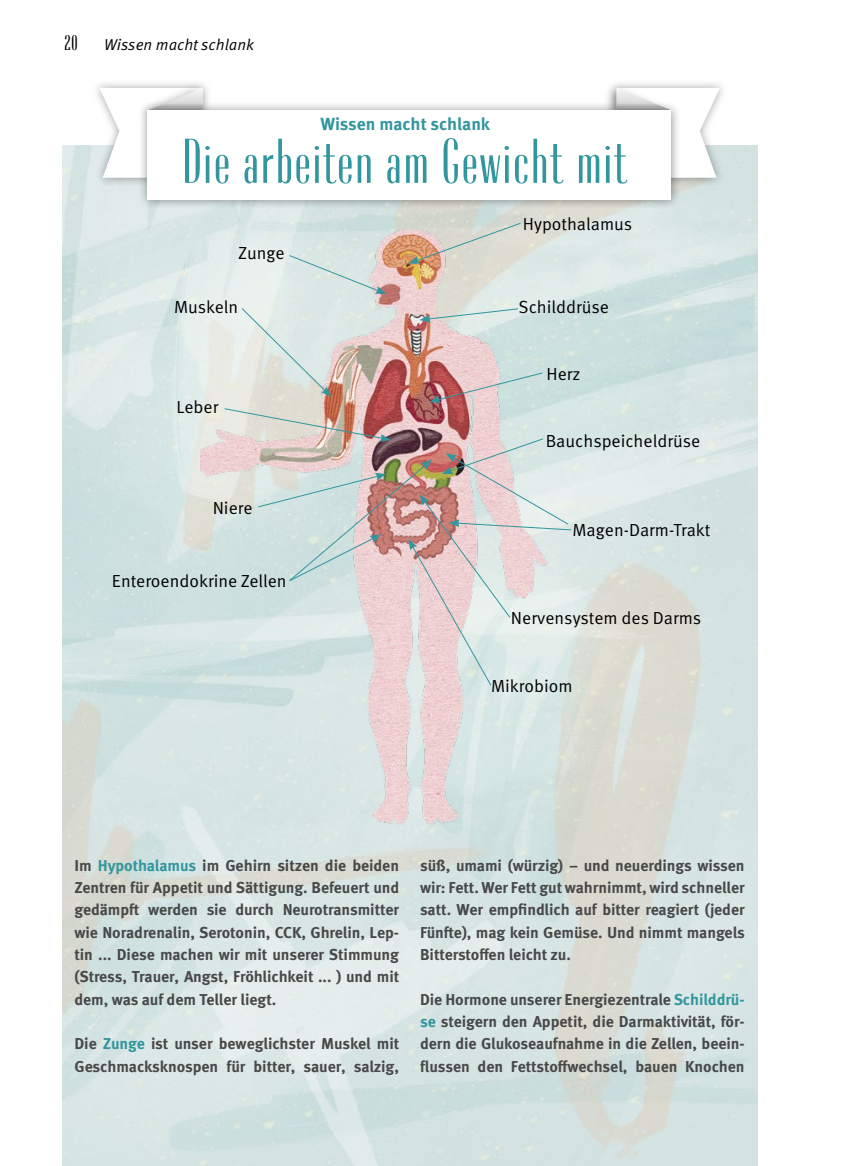
<style>
.page{position:relative;width:844px;height:1166px;background:#fff}
.page>*{position:absolute;margin:0;border:0;box-sizing:border-box;transform-origin:0 0}
.t1{font:500 63px "Radiant CTX Cond";letter-spacing:.025em;color:#31969d}
.t2{font:500 21px "Radiant CTX Cond";color:#000}
.t3{font:17.5px "Meta OT Norm";color:#000}
.t4{font:700 17.5px "Meta OT";letter-spacing:-.005em;color:#31969d}
.t5{font:700 15.75px/22.4px "Meta OT";letter-spacing:-.005em;color:#484848;text-align:justify}
.t6{font:15.75px "Meta OT Norm Ita";color:#000}
.s1{color:#31969d}
</style>
<div class="page">
<div style="left:606px;top:78px;width:122px;height:109px;background:#000;opacity:.35"></div>
<div style="left:91px;top:78px;width:121px;height:109px;background:#000;opacity:.35"></div>
<div style="left:602px;top:82px;width:72px;height:40px;background:#000;opacity:.3"></div>
<svg style="left:616px;top:88px;width:103px;height:90px"></svg>
<div style="left:136px;top:82px;width:71px;height:40px;background:#000;opacity:.3"></div>
<svg style="left:99px;top:88px;width:104px;height:90px"></svg>
<div style="left:138px;top:101px;width:542px;height:109px;background:#000;opacity:.4"></div>
<div style="left:147px;top:110px;width:524px;height:90px;background:#fff"></div>
<img style="left:200px;top:224px;width:372px;height:606px">
<svg style="left:408px;top:222px;width:113px;height:42px;background:#d4ccbf"></svg>
<svg style="left:288px;top:254px;width:98px;height:40px;background:#d7e0de"></svg>
<svg style="left:224px;top:307px;width:347px;height:379px;background:#d6cfcc"></svg>
<p class="t2" style="left:64px;top:32px;width:14px">20</p>
<p class="t6" style="left:104px;top:35px;width:151px">Wissen macht schlank</p>
<p class="t4" style="left:320px;top:113px;width:171px">Wissen macht schlank</p>
<p class="t1" style="left:182px;top:129px;width:446px">Die arbeiten am Gewicht mit</p>
<p class="t3" style="left:523px;top:213px;width:111px">Hypothalamus</p>
<p class="t3" style="left:238px;top:242px;width:48px">Zunge</p>
<p class="t3" style="left:174px;top:296px;width:66px">Muskeln</p>
<p class="t3" style="left:518px;top:296px;width:92px">Schilddrüse</p>
<p class="t3" style="left:176px;top:396px;width:43px">Leber</p>
<p class="t3" style="left:213px;top:497px;width:41px">Niere</p>
<p class="t3" style="left:112px;top:570px;width:176px">Enteroendokrine Zellen</p>
<p class="t3" style="left:546px;top:363px;width:36px">Herz</p>
<p class="t3" style="left:545px;top:430px;width:156px">Bauchspeicheldrüse</p>
<p class="t3" style="left:572px;top:519px;width:139px">Magen-Darm-Trakt</p>
<p class="t3" style="left:511px;top:607px;width:192px">Nervensystem des Darms</p>
<p class="t3" style="left:491px;top:675px;width:83px">Mikrobiom</p>
<p class="t5" style="left:74px;top:854px;width:326px">Im <span class="s1">Hypothalamus</span> im Gehirn sitzen die beiden Zentren für Appetit und Sättigung. Befeuert und gedämpft werden sie durch Neurotransmitter wie Noradrenalin, Serotonin, CCK, Ghrelin, Lep&shy;tin ... Diese machen wir mit unserer Stimmung (Stress, Trauer, Angst, Fröhlichkeit ... ) und mit dem, was auf dem Teller liegt.</p>
<p class="t5" style="left:74px;top:1033px;width:326px">Die <span class="s1">Zunge</span> ist unser beweglichster Muskel mit<br>Geschmacksknospen für bitter, sauer, salzig,</p>
<p class="t5" style="left:420px;top:854px;width:326px">süß, umami (würzig) – und neuerdings wissen wir: Fett. Wer Fett gut wahrnimmt, wird schneller satt. Wer empfindlich auf bitter reagiert (jeder Fünfte), mag kein Gemüse. Und nimmt mangels Bitterstoffen leicht zu.</p>
<p class="t5" style="left:420px;top:988px;width:326px">Die Hormone unserer Energiezentrale <span class="s1">Schilddrü&shy;se</span> steigern den Appetit, die Darmaktivität, för&shy;dern die Glukoseaufnahme in die Zellen, beein&shy;flussen den Fettstoffwechsel, bauen Knochen</p>
</div>
